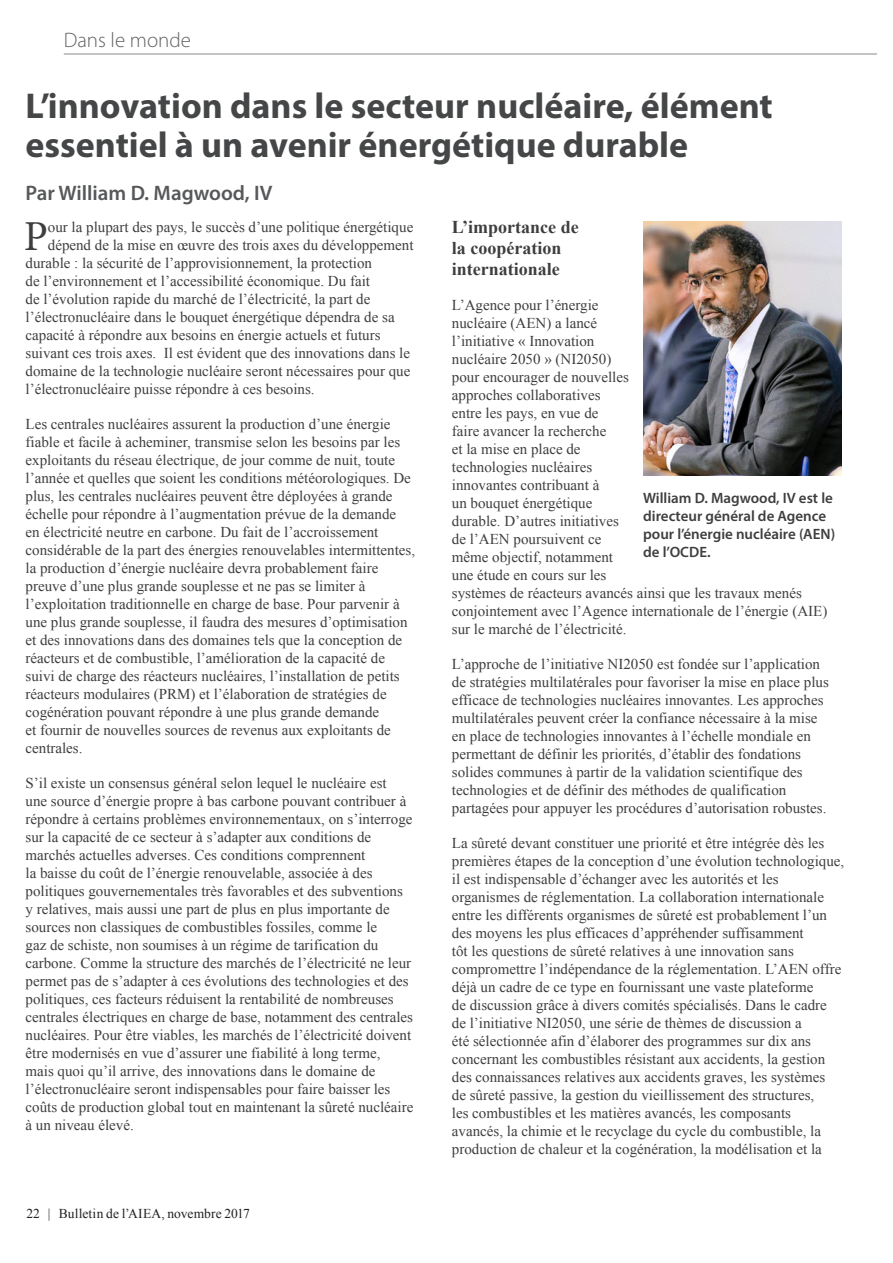
<style>
.page{position:relative;width:893px;height:1263px;background:#fff}
.page>*{position:absolute;margin:0;border:0;box-sizing:border-box;transform-origin:0 0}
.Frist_Para{font:42.75px "Minion Pro";color:#3e3e3f}
.Story_Title{font:700 36px/39px "Myriad Pro";color:#454647}
.Author-top{font:600 21px "Myriad Pro";color:#57585a}
.t1{font:300 21px "Myriad Pro";color:#636366}
.Paragraph_Heading_01{font:700 18px/21px "Times New Roman";color:#3e3e3f}
.Body_Text{font:15px/18px "Times New Roman";color:#3e3e3f}
.Frist_Para-2{font:15px "Times New Roman";color:#3e3e3f}
.Photo_caption{font:600 15px/18px "Myriad Pro";color:#3e3e3f}
.t2{font:13.5px "Times New Roman";letter-spacing:.005em;color:#231f20}
</style>
<div class="page">
<hr style="left:64px;top:54px;width:813px;height:1px;background:#636366">
<img style="left:643px;top:221px;width:198px;height:255px">
<h3 class="t1" style="left:64px;top:27px;width:129px">Dans le monde</h3>
<p class="Story_Title" style="left:26px;top:86px;width:749px">L’innovation dans le secteur nucléaire, élément essentiel à un avenir énergétique durable</p>
<p class="Author-top" style="left:26px;top:179px;width:248px">Par William D. Magwood, IV</p>
<p class="Frist_Para" style="left:24px;top:207px;width:26px">P</p>
<p class="Frist_Para-2" style="left:48px;top:216px;width:367px">our la plupart des pays, le succès d’une politique énergétique</p>
<p class="Paragraph_Heading_01" style="left:452px;top:216px;width:128px">L’importance de la coopération internationale</p>
<p class="Body_Text" style="left:452px;top:296px;width:377px">L’Agence pour l’énergie<br>nucléaire (AEN) a lancé<br>l’initiative « Innovation<br>nucléaire 2050 » (NI2050)<br>pour encourager de nouvelles<br>approches collaboratives<br>entre les pays, en vue de<br>faire avancer la recherche<br>et la mise en place de<br>technologies nucléaires<br>innovantes contribuant à<br>un bouquet énergétique<br>durable. D’autres initiatives<br>de l’AEN poursuivent ce<br>même objectif, notamment<br>une étude en cours sur les<br>systèmes de réacteurs avancés ainsi que les travaux menés conjointement avec l’Agence internationale de l’énergie (AIE) sur le marché de l’électricité.</p>
<p class="Body_Text" style="left:452px;top:655px;width:379px">L’approche de l’initiative NI2050 est fondée sur l’application de stratégies multilatérales pour favoriser la mise en place plus efficace de technologies nucléaires innovantes. Les approches multilatérales peuvent créer la confiance nécessaire à la mise en place de technologies innovantes à l’échelle mondiale en permettant de définir les priorités, d’établir des fondations solides communes à partir de la validation scientifique des technologies et de définir des méthodes de qualification partagées pour appuyer les procédures d’autorisation robustes.</p>
<p class="Body_Text" style="left:452px;top:834px;width:394px">La sûreté devant constituer une priorité et être intégrée dès les premières étapes de la conception d’une évolution technologique, il est indispensable d’échanger avec les autorités et les organismes de réglementation. La collaboration internationale entre les différents organismes de sûreté est probablement l’un des moyens les plus efficaces d’appréhender suffisamment<br>tôt les questions de sûreté relatives à une innovation sans compromettre l’indépendance de la réglementation. L’AEN offre déjà un cadre de ce type en fournissant une vaste plateforme<br>de discussion grâce à divers comités spécialisés. Dans le cadre de l’initiative NI2050, une série de thèmes de discussion a<br>été sélectionnée afin d’élaborer des programmes sur dix ans concernant les combustibles résistant aux accidents, la gestion des connaissances relatives aux accidents graves, les systèmes<br>de sûreté passive, la gestion du vieillissement des structures,<br>les combustibles et les matières avancés, les composants avancés, la chimie et le recyclage du cycle du combustible, la production de chaleur et la cogénération, la modélisation et la</p>
<p class="Frist_Para-2" style="left:48px;top:234px;width:367px">dépend de la mise en œuvre des trois axes du développement</p>
<p class="Frist_Para-2" style="left:26px;top:252px;width:348px">durable : la sécurité de l’approvisionnement, la protection</p>
<p class="Frist_Para-2" style="left:26px;top:270px;width:346px">de l’environnement et l’accessibilité économique. Du fait</p>
<p class="Frist_Para-2" style="left:26px;top:288px;width:346px">de l’évolution rapide du marché de l’électricité, la part de</p>
<p class="Frist_Para-2" style="left:26px;top:306px;width:371px">l’électronucléaire dans le bouquet énergétique dépendra de sa</p>
<p class="Frist_Para-2" style="left:26px;top:324px;width:357px">capacité à répondre aux besoins en énergie actuels et futurs</p>
<p class="Frist_Para-2" style="left:26px;top:342px;width:386px">suivant ces trois axes. Il est évident que des innovations dans le</p>
<p class="Frist_Para-2" style="left:26px;top:360px;width:386px">domaine de la technologie nucléaire seront nécessaires pour que</p>
<p class="Frist_Para-2" style="left:26px;top:378px;width:291px">l’électronucléaire puisse répondre à ces besoins.</p>
<p class="Body_Text" style="left:26px;top:414px;width:391px">Les centrales nucléaires assurent la production d’une énergie fiable et facile à acheminer, transmise selon les besoins par les exploitants du réseau électrique, de jour comme de nuit, toute l’année et quelles que soient les conditions météorologiques. De plus, les centrales nucléaires peuvent être déployées à grande échelle pour répondre à l’augmentation prévue de la demande<br>en électricité neutre en carbone. Du fait de l’accroissement considérable de la part des énergies renouvelables intermittentes, la production d’énergie nucléaire devra probablement faire preuve d’une plus grande souplesse et ne pas se limiter à l’exploitation traditionnelle en charge de base. Pour parvenir à une plus grande souplesse, il faudra des mesures d’optimisation et des innovations dans des domaines tels que la conception de réacteurs et de combustible, l’amélioration de la capacité de suivi de charge des réacteurs nucléaires, l’installation de petits réacteurs modulaires (PRM) et l’élaboration de stratégies de cogénération pouvant répondre à une plus grande demande<br>et fournir de nouvelles sources de revenus aux exploitants de centrales.</p>
<p class="Body_Text" style="left:26px;top:773px;width:389px">S’il existe un consensus général selon lequel le nucléaire est<br>une source d’énergie propre à bas carbone pouvant contribuer à répondre à certains problèmes environnementaux, on s’interroge sur la capacité de ce secteur à s’adapter aux conditions de marchés actuelles adverses. Ces conditions comprennent<br>la baisse du coût de l’énergie renouvelable, associée à des politiques gouvernementales très favorables et des subventions y relatives, mais aussi une part de plus en plus importante de sources non classiques de combustibles fossiles, comme le<br>gaz de schiste, non soumises à un régime de tarification du carbone. Comme la structure des marchés de l’électricité ne leur permet pas de s’adapter à ces évolutions des technologies et des politiques, ces facteurs réduisent la rentabilité de nombreuses centrales électriques en charge de base, notamment des centrales nucléaires. Pour être viables, les marchés de l’électricité doivent être modernisés en vue d’assurer une fiabilité à long terme,<br>mais quoi qu’il arrive, des innovations dans le domaine de l’électronucléaire seront indispensables pour faire baisser les coûts de production global tout en maintenant la sûreté nucléaire à un niveau élevé.</p>
<p class="Photo_caption" style="left:643px;top:489px;width:194px">William D. Magwood, IV est le directeur général de Agence pour l’énergie nucléaire (AEN) de l’OCDE.</p>
<p class="t2" style="left:26px;top:1205px;width:225px">22 | Bulletin de l’AIEA, novembre 2017</p>
</div>
